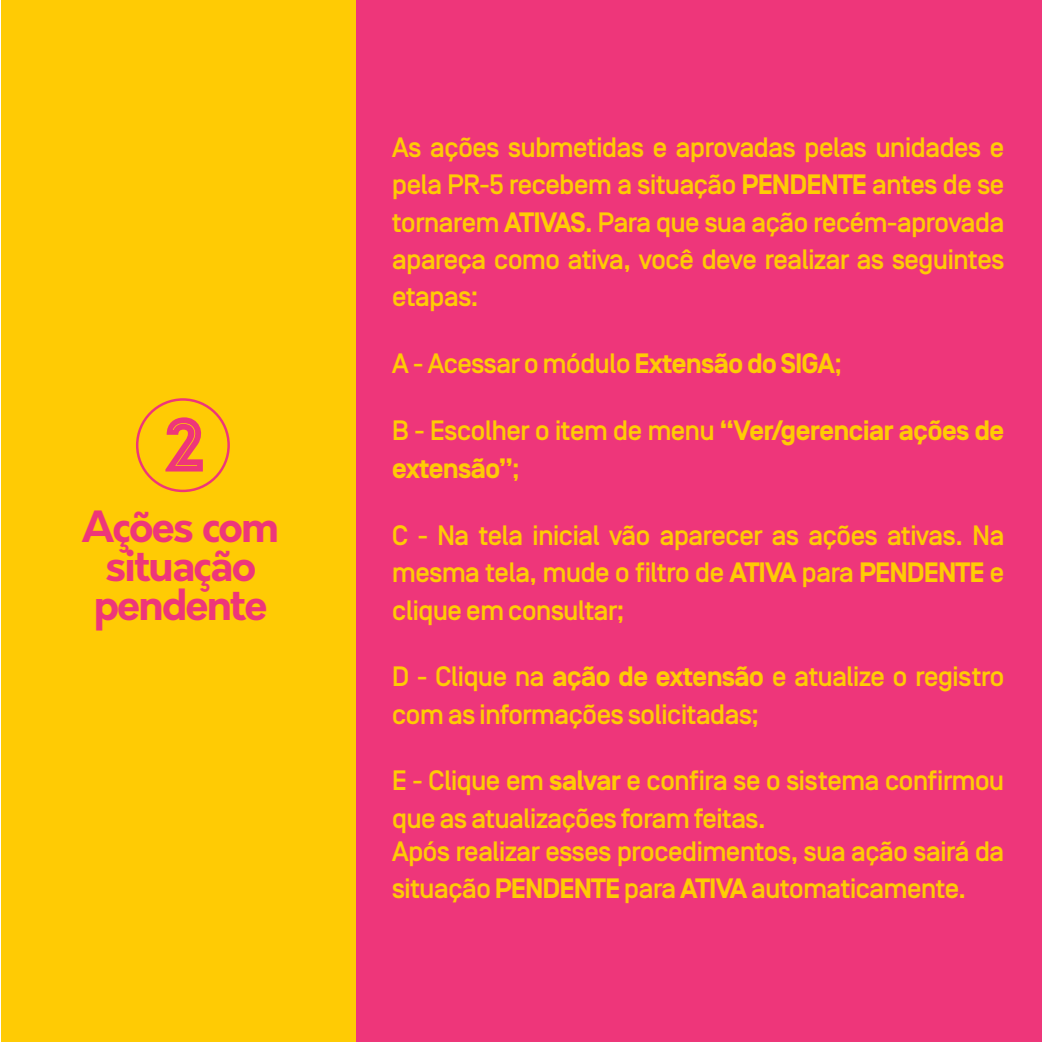
<style>
.page{position:relative;width:1042px;height:1042px;background:#fff}
.page>*{position:absolute;margin:0;border:0;box-sizing:border-box;transform-origin:0 0}
.t1{font:75.95px "Intro Inline";color:#ee367a}
.t2{font:700 42px/39.4px "Orkney";letter-spacing:-.045em;color:#ee367a}
.t3{font:500 28px/37.1px "Simplon BP";letter-spacing:-.035em;color:#ffcb04}
.t4{font:700 28px/37.6px "Simplon BP";letter-spacing:-.035em;color:#ffcb04}
.s1{font-weight:700}
.s2{font-weight:500}
</style>
<div class="page">
<div style="left:1px;top:0;width:1041px;height:1042px;background:#ffcb04"></div>
<div style="left:355px;top:0;width:687px;height:1042px;background:#ee367a"></div>
<div style="left:136px;top:398px;width:94px;height:94px;border:2px solid #ee367a;border-radius:50%"></div>
<h1 class="t1" style="left:164px;top:414px;width:43px">2</h1>
<h2 class="t2" style="left:82px;top:511px;width:199px">Ações com situação pendente</h2>
<p class="t3" style="left:392px;top:130px;width:614px;text-align:justify">As ações submetidas e aprovadas pelas unidades e pela PR-5 recebem a situação <span class="s1">PENDENTE</span> antes de se tornarem <span class="s1">ATIVAS</span>. Para que sua ação recém-aprovada apareça como ativa, você deve realizar as seguintes etapas:</p>
<p class="t3" style="left:392px;top:345px;width:452px">A - Acessar o módulo <span class="s1">Extensão do SIGA</span>;</p>
<p class="t4" style="left:392px;top:412px;width:614px"><span class="s2">B - Escolher o item de menu</span> “Ver/gerenciar ações de extensão”<span class="s2">;</span></p>
<p class="t3" style="left:392px;top:518px;width:614px;text-align:justify">C - Na tela inicial vão aparecer as ações ativas. Na mesma tela, mude o filtro de <span class="s1">ATIVA</span> para <span class="s1">PENDENTE</span> e clique em consultar;</p>
<p class="t3" style="left:392px;top:658px;width:614px;line-height:37.6px">D - Clique na <span class="s1">ação de extensão</span> e atualize o registro com as informações solicitadas;</p>
<p class="t3" style="left:392px;top:763px;width:614px;line-height:37.6px">E - Clique em <span class="s1">salvar</span> e confira se o sistema confirmou que as atualizações foram feitas.</p>
<p class="t3" style="left:392px;top:834px;width:614px;line-height:36.6px">Após realizar esses procedimentos, sua ação sairá da situação <span class="s1">PENDENTE</span> para <span class="s1">ATIVA</span> automaticamente.</p>
</div>
